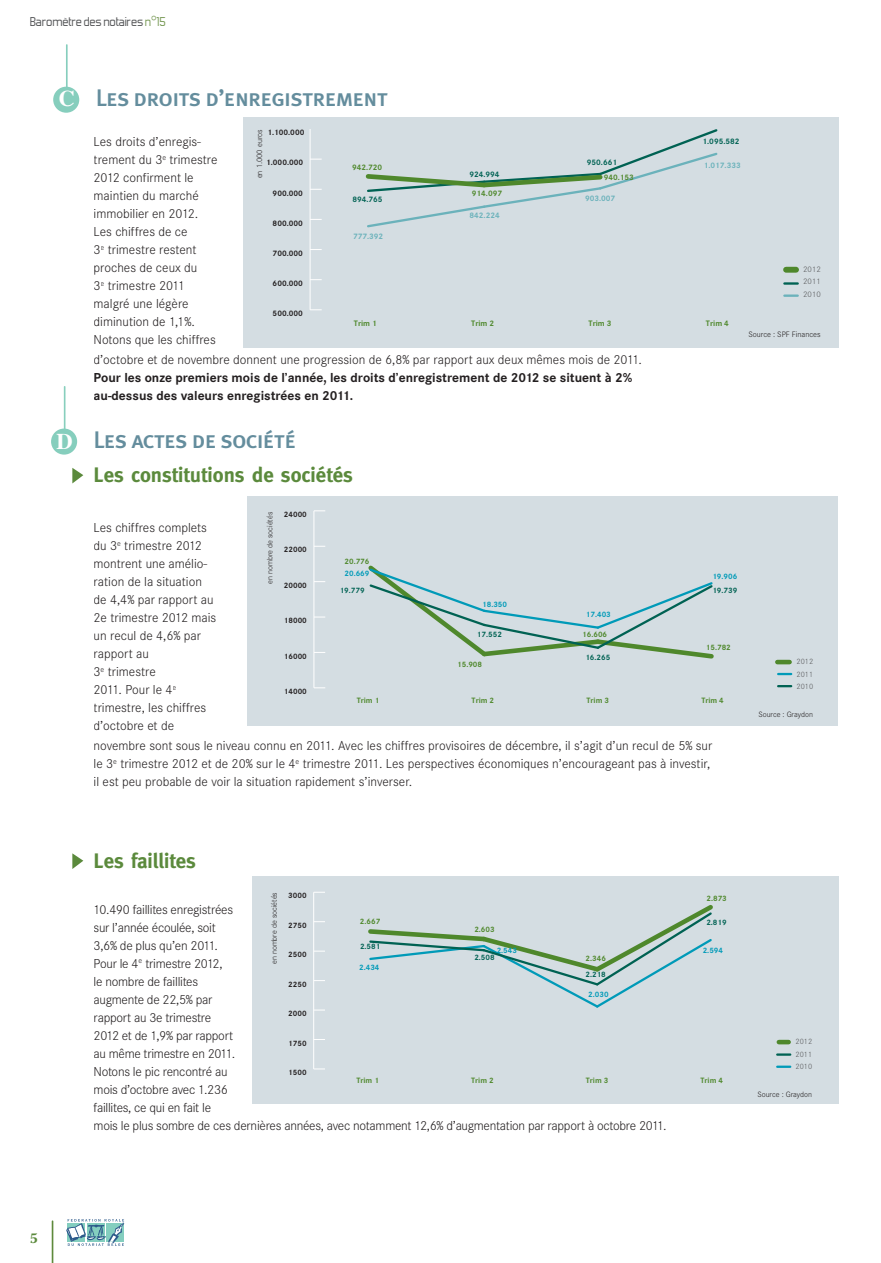
<style>
.page{position:relative;width:881px;height:1263px;background:#fff}
.page>*{position:absolute;margin:0;border:0;box-sizing:border-box;transform-origin:0 0}
.t1{font:24px "Meta Plus Medium Caps";letter-spacing:-.03em;color:#648d9d}
.t2{font:700 22.5px "Times";color:#fff}
.t3{font:700 21px "Meta";color:#5b8a3c}
.t4{font:15px "Forgotten Futurist";letter-spacing:-.01em;color:#57585a}
.t5{font:700 14.85px "Warnock Pro";color:#5b8a3c}
.t6{font:300 13.5px/18px "Corporate S";color:#231f20}
.t7{font:300 13.5px/18px "Corporate S";letter-spacing:-.02em;color:#231f20}
.t8{font:700 13.5px/18px "Corporate S";color:#231f20}
.t9{font:300 8.4px "Corporate S";color:#57585a}
.t10{font:700 8.25px "Corporate S";color:#231f20}
.t11{font:700 8.25px "Corporate S";color:#4f882c}
.t12{font:700 8.25px "Corporate S";color:#006253}
.t13{font:700 8.25px "Corporate S";color:#6bb2bb}
.t14{font:300 8.25px "Corporate S";color:#231f20}
.t15{font:700 8.1px "Corporate S";color:#4f882c}
.t16{font:300 8.1px "Corporate S";color:#231f20}
.t17{font:700 8.1px "Corporate S";color:#231f20}
.t18{font:700 8.1px "Corporate S";color:#006253}
.t19{font:700 8.1px "Corporate S";color:#009ab8}
.t20{font:300 8.1px "Corporate S";color:#57585a}
.s1{color:#7a9b58}
</style>
<div class="page">
<svg style="left:52px;top:1220px;width:1px;height:43px"></svg>
<svg style="left:72px;top:468px;width:11px;height:15px"></svg>
<div style="left:247px;top:496px;width:591px;height:230px;background:#d4dde2"></div>
<hr style="left:313px;top:511px;width:1px;height:177px;background:#fff">
<svg style="left:368px;top:565px;width:346px;height:94px"></svg>
<hr style="left:777px;top:660px;width:12px;height:4px;background:#4f882c">
<svg style="left:777px;top:685px;width:13px;height:2px"></svg>
<svg style="left:777px;top:673px;width:13px;height:2px"></svg>
<svg style="left:72px;top:853px;width:11px;height:16px"></svg>
<div style="left:252px;top:876px;width:586px;height:228px;background:#d4dde2"></div>
<hr style="left:313px;top:892px;width:1px;height:177px;background:#fff">
<svg style="left:313px;top:892px;width:12px;height:1px"></svg>
<svg style="left:368px;top:905px;width:345px;height:103px"></svg>
<hr style="left:778px;top:1040px;width:10px;height:4px;background:#4f882c">
<hr style="left:776px;top:1053px;width:14px;height:3px;background:#006253">
<hr style="left:776px;top:1065px;width:14px;height:3px;background:#009ab8">
<svg style="left:66px;top:1219px;width:58px;height:27px"></svg>
<div style="left:243px;top:117px;width:595px;height:231px;background:#d4dde2"></div>
<hr style="left:310px;top:129px;width:1px;height:181px;background:#fff">
<svg style="left:365px;top:129px;width:353px;height:99px"></svg>
<div style="left:785px;top:267px;width:10px;height:6px;background:#4f882c"></div>
<svg style="left:784px;top:294px;width:13px;height:3px"></svg>
<svg style="left:784px;top:282px;width:13px;height:3px"></svg>
<hr style="left:66px;top:45px;width:2px;height:49px;background:#86cebd">
<div style="left:53px;top:87px;width:26px;height:26px;background:#86cebd;border-radius:50%"></div>
<hr style="left:64px;top:386px;width:1px;height:51px;background:#88cfbd">
<div style="left:51px;top:429px;width:26px;height:26px;background:#86cebd;border-radius:50%"></div>
<p class="t4" style="left:30px;top:15px;width:137px">Baromètre des notaires <span class="s1">n°15</span></p>
<h2 class="t2" style="left:59px;top:77px;width:18px">C</h2>
<h2 class="t2" style="left:57px;top:419px;width:18px">D</h2>
<h1 class="t1" style="left:96px;top:83px;width:293px">Les droits d’enregistrement</h1>
<p class="t6" style="left:94px;top:133px;width:125px">Les droits d’enregis&shy;trement du 3<sup>e</sup> trimestre<br>2012 confirment le maintien du marché immobilier en 2012.<br>Les chiffres de ce<br>3<sup>e</sup> trimestre restent proches de ceux du<br>3<sup>e</sup> trimestre 2011 malgré une légère diminution de 1,1%.<br>Notons que les chiffres</p>
<p class="t14" style="left:254px;top:178px;width:51px;rotate:-90deg">en 1.000 euros</p>
<p class="t10" style="left:267px;top:128px;width:38px">1.100.000</p>
<p class="t10" style="left:266px;top:158px;width:38px">1.000.000</p>
<p class="t10" style="left:272px;top:188px;width:32px">900.000</p>
<p class="t10" style="left:272px;top:218px;width:32px">800.000</p>
<p class="t10" style="left:272px;top:248px;width:32px">700.000</p>
<p class="t10" style="left:272px;top:279px;width:32px">600.000</p>
<p class="t10" style="left:272px;top:309px;width:32px">500.000</p>
<p class="t11" style="left:352px;top:163px;width:32px">942.720</p>
<p class="t12" style="left:352px;top:194px;width:32px">894.765</p>
<p class="t13" style="left:353px;top:232px;width:32px">777.392</p>
<p class="t12" style="left:469px;top:170px;width:32px">924.994</p>
<p class="t11" style="left:471px;top:189px;width:32px">914.097</p>
<p class="t13" style="left:469px;top:211px;width:32px">842.224</p>
<p class="t12" style="left:586px;top:158px;width:32px">950.661</p>
<p class="t11" style="left:603px;top:172px;width:32px">940.153</p>
<p class="t13" style="left:584px;top:194px;width:32px">903.007</p>
<p class="t12" style="left:702px;top:137px;width:38px">1.095.582</p>
<p class="t13" style="left:703px;top:160px;width:38px">1.017.333</p>
<p class="t11" style="left:354px;top:318px;width:24px">Trim 1</p>
<p class="t11" style="left:471px;top:318px;width:24px">Trim 2</p>
<p class="t11" style="left:588px;top:318px;width:24px">Trim 3</p>
<p class="t11" style="left:705px;top:318px;width:24px">Trim 4</p>
<p class="t6" style="left:94px;top:351px;width:549px">d’octobre et de novembre donnent une progression de 6,8% par rapport aux deux mêmes mois de 2011.</p>
<p class="t8" style="left:94px;top:369px;width:540px">Pour les onze premiers mois de l’année, les droits d’enregistrement de 2012 se situent à 2% au-dessus des valeurs enregistrées en 2011.</p>
<p class="t9" style="left:802px;top:265px;width:19px">2012</p>
<p class="t9" style="left:802px;top:277px;width:19px">2011</p>
<p class="t9" style="left:802px;top:289px;width:19px">2010</p>
<p class="t14" style="left:748px;top:330px;width:74px">Source : SPF Finances</p>
<h1 class="t1" style="left:94px;top:425px;width:204px">Les actes de société</h1>
<h3 class="t3" style="left:94px;top:462px;width:261px">Les constitutions de sociétés</h3>
<p class="t17" style="left:284px;top:510px;width:24px">24000</p>
<p class="t16" style="left:265px;top:584px;width:74px;rotate:-90deg">en nombre de sociétés</p>
<p class="t6" style="left:94px;top:519px;width:124px">Les chiffres complets du 3<sup>e</sup> trimestre 2012 montrent une amélio&shy;ration de la situation de 4,4% par rapport au<br>2e trimestre 2012 mais un recul de 4,6% par rapport au<br>3<sup>e</sup> trimestre<br>2011. Pour le 4<sup>e </sup>trimestre, les chiffres d’octobre et de</p>
<p class="t6" style="left:94px;top:737px;width:620px">novembre sont sous le niveau connu en 2011. Avec les chiffres provisoires de décembre, il s’agit d’un recul de 5% sur le 3<sup>e</sup> trimestre 2012 et de 20% sur le 4<sup>e</sup> trimestre 2011. Les perspectives économiques n’encourageant pas à investir, il est peu probable de voir la situation rapidement s’inverser.</p>
<p class="t17" style="left:284px;top:545px;width:24px">22000</p>
<p class="t15" style="left:344px;top:556px;width:26px">20.776</p>
<p class="t19" style="left:344px;top:568px;width:26px">20.669</p>
<p class="t19" style="left:712px;top:571px;width:26px">19.906</p>
<p class="t17" style="left:284px;top:580px;width:24px">20000</p>
<p class="t18" style="left:712px;top:585px;width:26px">19.739</p>
<p class="t18" style="left:339px;top:585px;width:26px">19.779</p>
<p class="t19" style="left:482px;top:600px;width:26px">18.350</p>
<p class="t19" style="left:585px;top:610px;width:26px">17.403</p>
<p class="t17" style="left:284px;top:616px;width:24px">18000</p>
<p class="t18" style="left:477px;top:629px;width:26px">17.552</p>
<p class="t15" style="left:582px;top:629px;width:26px">16.606</p>
<p class="t15" style="left:705px;top:642px;width:26px">15.782</p>
<p class="t17" style="left:284px;top:651px;width:24px">16000</p>
<p class="t18" style="left:585px;top:652px;width:26px">16.265</p>
<p class="t15" style="left:457px;top:660px;width:26px">15.908</p>
<p class="t17" style="left:284px;top:687px;width:24px">14000</p>
<p class="t15" style="left:356px;top:696px;width:24px">Trim 1</p>
<p class="t15" style="left:471px;top:696px;width:24px">Trim 2</p>
<p class="t15" style="left:586px;top:696px;width:24px">Trim 3</p>
<p class="t15" style="left:701px;top:696px;width:24px">Trim 4</p>
<p class="t20" style="left:796px;top:657px;width:18px">2012</p>
<p class="t20" style="left:796px;top:670px;width:18px">2011</p>
<p class="t20" style="left:796px;top:682px;width:18px">2010</p>
<p class="t16" style="left:758px;top:710px;width:56px">Source : Graydon</p>
<h3 class="t3" style="left:94px;top:848px;width:104px">Les faillites</h3>
<p class="t16" style="left:269px;top:964px;width:73px;rotate:-90deg">en nombre de sociétés</p>
<p class="t17" style="left:288px;top:891px;width:20px">3000</p>
<p class="t15" style="left:706px;top:894px;width:22px">2.873</p>
<p class="t7" style="left:94px;top:900px;width:574px">10.490 faillites enregistrées<br>sur l’année écoulée, soit<br>3,6% de plus qu’en 2011.<br>Pour le 4<sup>e</sup> trimestre 2012,<br>le nombre de faillites<br>augmente de 22,5% par<br>rapport au 3e trimestre<br>2012 et de 1,9% par rapport<br>au même trimestre en 2011.<br>Notons le pic rencontré au<br>mois d’octobre avec 1.236<br>faillites, ce qui en fait le<br>mois le plus sombre de ces dernières années, avec notamment 12,6% d’augmentation par rapport à octobre 2011.</p>
<p class="t15" style="left:360px;top:917px;width:22px">2.667</p>
<p class="t18" style="left:706px;top:917px;width:22px">2.819</p>
<p class="t17" style="left:288px;top:920px;width:20px">2750</p>
<p class="t15" style="left:474px;top:925px;width:22px">2.603</p>
<p class="t18" style="left:360px;top:942px;width:22px">2.581</p>
<p class="t19" style="left:496px;top:945px;width:22px">2.543</p>
<p class="t19" style="left:702px;top:945px;width:22px">2.594</p>
<p class="t17" style="left:288px;top:950px;width:20px">2500</p>
<p class="t18" style="left:474px;top:952px;width:22px">2.508</p>
<p class="t15" style="left:585px;top:954px;width:22px">2.346</p>
<p class="t19" style="left:359px;top:962px;width:22px">2.434</p>
<p class="t18" style="left:585px;top:969px;width:22px">2.218</p>
<p class="t17" style="left:288px;top:979px;width:20px">2250</p>
<p class="t19" style="left:588px;top:989px;width:22px">2.030</p>
<p class="t17" style="left:288px;top:1009px;width:20px">2000</p>
<p class="t17" style="left:288px;top:1038px;width:20px">1750</p>
<p class="t17" style="left:288px;top:1068px;width:20px">1500</p>
<p class="t15" style="left:356px;top:1076px;width:24px">Trim 1</p>
<p class="t15" style="left:471px;top:1076px;width:24px">Trim 2</p>
<p class="t15" style="left:585px;top:1076px;width:24px">Trim 3</p>
<p class="t15" style="left:700px;top:1076px;width:24px">Trim 4</p>
<p class="t20" style="left:795px;top:1037px;width:18px">2012</p>
<p class="t20" style="left:795px;top:1050px;width:18px">2011</p>
<p class="t20" style="left:795px;top:1062px;width:18px">2010</p>
<p class="t16" style="left:757px;top:1090px;width:56px">Source : Graydon</p>
<p class="t5" style="left:30px;top:1229px;width:10px">5</p>
</div>
